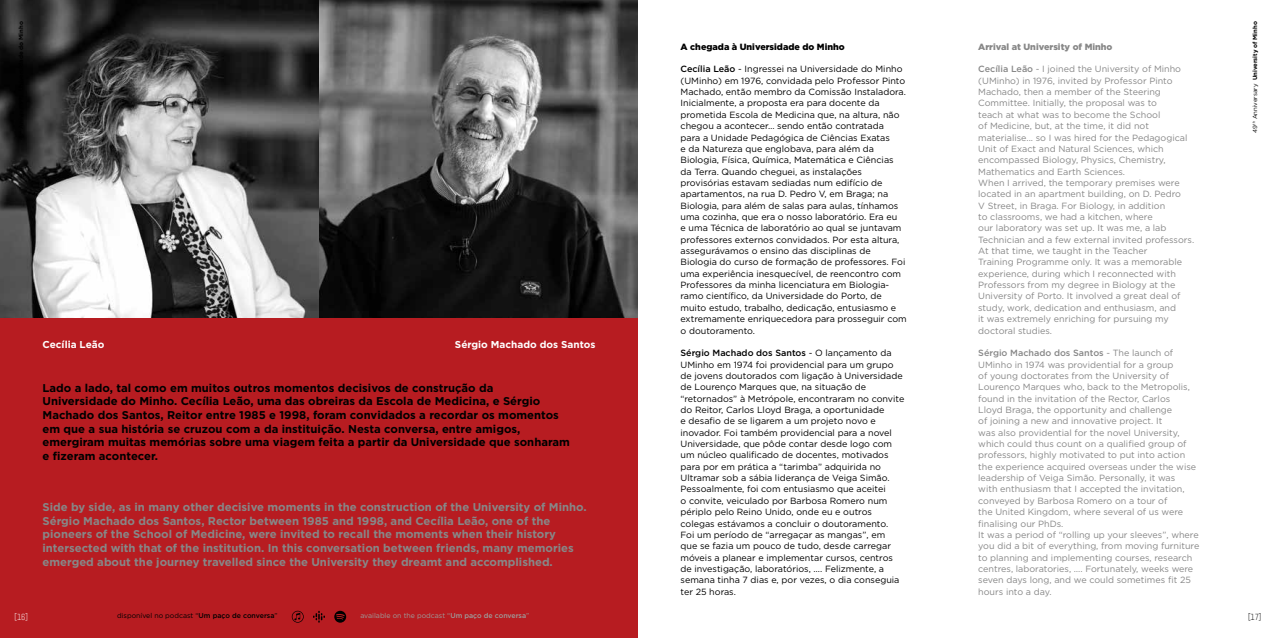
<style>
.page{position:relative;width:1276px;height:638px;background:#fff}
.page>*{position:absolute;margin:0;border:0;box-sizing:border-box;transform-origin:0 0}
.t1{font:700 11.3px/13.6px "Gotham";color:#878787}
.t2{font:700 11.3px/13.6px "Gotham";color:#000}
.t3{font:700 10px "Gotham";color:#fff}
.t4{font:9px/11.3px "Gotham";color:#000}
.t5{font:9px/11.3px "Gotham";color:#878787}
.t6{font:900 9px "Gotham";color:#000}
.t7{font:900 9px "Gotham";color:#878787}
.t8{font:8px "Politica";color:#fff}
.t9{font:8px "Politica";color:#000}
.t10{font:7px "Gotham";color:#9d9d9c}
.t11{font:7px "Gotham";color:#000}
.t12{font:700 6px "Gotham";color:#000}
.s1{font-weight:500}
.s2{font-weight:400}
</style>
<div class="page">
<img style="left:0;top:0;width:638px;height:319px">
<div style="left:0;top:319px;width:638px;height:319px;background:#b71c21"></div>
<svg style="left:313px;top:611px;width:12px;height:11px"></svg>
<svg style="left:334px;top:611px;width:12px;height:11px"></svg>
<svg style="left:292px;top:611px;width:12px;height:11px"></svg>
<p class="t3" style="left:43px;top:338px;width:63px">Cecília Leão</p>
<p class="t3" style="left:455px;top:338px;width:142px">Sérgio Machado dos Santos</p>
<p class="t2" style="left:43px;top:381px;width:529px">Lado a lado, tal como em muitos outros momentos decisivos de construção da Universidade do Minho. Cecília Leão, uma das obreiras da Escola de Medicina, e Sérgio Machado dos Santos, Reitor entre 1985 e 1998, foram convidados a recordar os momentos em que a sua história se cruzou com a da instituição. Nesta conversa, entre amigos, emergiram muitas memórias sobre uma viagem feita a partir da Universidade que sonharam e fizeram acontecer.</p>
<p class="t1" style="left:43px;top:500px;width:546px">Side by side, as in many other decisive moments in the construction of the University of Minho.<br>Sérgio Machado dos Santos, Rector between 1985 and 1998, and Cecília Leão, one of the pioneers of the School of Medicine, were invited to recall the moments when their history intersected with that of the institution. In this conversation between friends, many memories emerged about the journey travelled since the University they dreamt and accomplished.</p>
<p class="t6" style="left:680px;top:40px;width:166px">A chegada à Universidade do Minho</p>
<p class="t4" style="left:680px;top:63px;width:228px"><span class="s1">Cecília Leão</span> - Ingressei na Universidade do Minho (UMinho) em 1976, convidada pelo Professor Pinto Machado, então membro da Comissão Instaladora.<br>Inicialmente, a proposta era para docente da prometida Escola de Medicina que, na altura, não chegou a acontecer… sendo então contratada<br>para a Unidade Pedagógica de Ciências Exatas<br>e da Natureza que englobava, para além da Biologia, Física, Química, Matemática e Ciências da Terra. Quando cheguei, as instalações provisórias estavam sediadas num edifício de apartamentos, na rua D. Pedro V, em Braga; na Biologia, para além de salas para aulas, tínhamos uma cozinha, que era o nosso laboratório. Era eu<br>e uma Técnica de laboratório ao qual se juntavam professores externos convidados. Por esta altura, assegurávamos o ensino das disciplinas de Biologia do curso de formação de professores. Foi uma experiência inesquecível, de reencontro com Professores da minha licenciatura em Biologia&shy;ramo científico, da Universidade do Porto, de muito estudo, trabalho, dedicação, entusiasmo e extremamente enriquecedora para prosseguir com o doutoramento.</p>
<p class="t4" style="left:680px;top:347px;width:225px"><span class="s1">Sérgio Machado dos Santos</span> - O lançamento da UMinho em 1974 foi providencial para um grupo de jovens doutorados com ligação à Universidade de Lourenço Marques que, na situação de “retornados” à Metrópole, encontraram no convite do Reitor, Carlos Lloyd Braga, a oportunidade<br>e desafio de se ligarem a um projeto novo e inovador. Foi também providencial para a novel Universidade, que pôde contar desde logo com um núcleo qualificado de docentes, motivados para por em prática a “tarimba” adquirida no Ultramar sob a sábia liderança de Veiga Simão.<br>Pessoalmente, foi com entusiasmo que aceitei<br>o convite, veiculado por Barbosa Romero num périplo pelo Reino Unido, onde eu e outros colegas estávamos a concluir o doutoramento.<br>Foi um período de “arregaçar as mangas”, em<br>que se fazia um pouco de tudo, desde carregar móveis a planear e implementar cursos, centros de investigação, laboratórios, …. Felizmente, a semana tinha 7 dias e, por vezes, o dia conseguia ter 25 horas.</p>
<p class="t7" style="left:978px;top:40px;width:136px">Arrival at University of Minho</p>
<p class="t5" style="left:978px;top:63px;width:217px"><span class="s1">Cecília Leão</span> - I joined the University of Minho (UMinho) in 1976, invited by Professor Pinto Machado, then a member of the Steering Committee. Initially, the proposal was to<br>teach at what was to become the School<br>of Medicine, but, at the time, it did not materialise... so I was hired for the Pedagogical Unit of Exact and Natural Sciences, which encompassed Biology, Physics, Chemistry, Mathematics and Earth Sciences.<br>When I arrived, the temporary premises were located in an apartment building, on D. Pedro<br>V Street, in Braga. For Biology, in addition<br>to classrooms, we had a kitchen, where<br>our laboratory was set up. It was me, a lab Technician and a few external invited professors.<br>At that time, we taught in the Teacher<br>Training Programme only. It was a memorable experience, during which I reconnected with Professors from my degree in Biology at the University of Porto. It involved a great deal of study, work, dedication and enthusiasm, and<br>it was extremely enriching for pursuing my doctoral studies.</p>
<p class="t5" style="left:978px;top:347px;width:223px"><span class="s1">Sérgio Machado dos Santos</span> - The launch of UMinho in 1974 was providential for a group<br>of young doctorates from the University of Lourenço Marques who, back to the Metropolis, found in the invitation of the Rector, Carlos<br>Lloyd Braga, the opportunity and challenge<br>of joining a new and innovative project. It<br>was also providential for the novel University, which could thus count on a qualified group of professors, highly motivated to put into action the experience acquired overseas under the wise leadership of Veiga Simão. Personally, it was<br>with enthusiasm that I accepted the invitation, conveyed by Barbosa Romero on a tour of<br>the United Kingdom, where several of us were finalising our PhDs.<br>It was a period of “rolling up your sleeves”, where you did a bit of everything, from moving furniture to planning and implementing courses, research centres, laboratories, …. Fortunately, weeks were seven days long, and we could sometimes fit 25 hours into a day.</p>
<p class="t12" style="left:1251px;top:132px;width:113px;rotate:-90deg"><span class="s2">49</span><sup>th</sup> <span class="s2">Anniversary</span> University of Minho</p>
<p class="t8" style="left:15px;top:611px;width:15px">[16]</p>
<p class="t9" style="left:1248px;top:611px;width:15px">[17]</p>
<p class="t11" style="left:117px;top:611px;width:162px">disponível no podcast “<span class="s1">Um paço de conversa</span>”</p>
<p class="t10" style="left:360px;top:611px;width:170px">available on the podcast “<span class="s1">Um paço de conversa</span>”</p>
</div>
